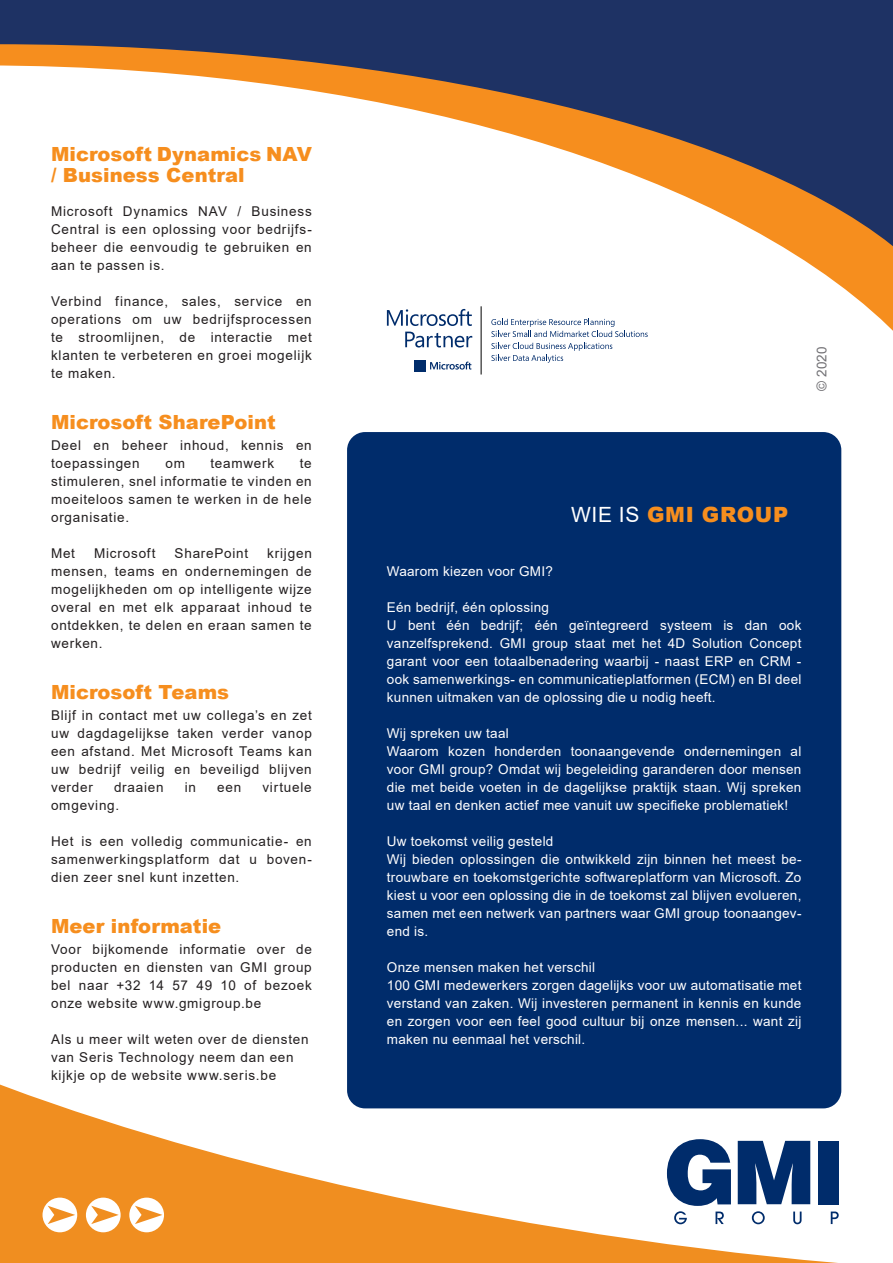
<style>
.page{position:relative;width:893px;height:1263px;background:#fff}
.page>*{position:absolute;margin:0;border:0;box-sizing:border-box;transform-origin:0 0}
.Oranje_Titel_in_Over{font:900 21px "Arial";letter-spacing:.035em;color:#f68e1e}
.Tussentitel{font:900 19.5px/21px "Arial";letter-spacing:.005em;color:#f68e1e}
.t1{font:13.5px/18px "Arial";letter-spacing:.02em;color:#fff;text-align:justify}
.Tussentitel-2{font:13.5px/18px "Arial";letter-spacing:.055em;color:#231f20;text-align:justify}
.Body_Tekst{font:13.5px/18px "Arial";letter-spacing:.055em;color:#231f20;text-align:justify}
.t2{font:13.5px "Arial";color:#717074}
.s1{font-weight:400;color:#fff}
</style>
<div class="page">
<div style="left:347px;top:432px;width:494px;height:676px;background:#002c6b;border-radius:18px"></div>
<svg style="left:0;top:942px;width:842px;height:321px"></svg>
<svg style="left:386px;top:257px;width:507px;height:101px"></svg>
<svg style="left:0;top:0;width:893px;height:257px"></svg>
<svg style="left:387px;top:309px;width:85px;height:17px"></svg>
<svg style="left:405px;top:332px;width:67px;height:15px"></svg>
<svg style="left:414px;top:360px;width:57px;height:12px"></svg>
<hr style="left:481px;top:306px;width:1px;height:68px;background:#000">
<svg style="left:491px;top:319px;width:157px;height:18px"></svg>
<svg style="left:491px;top:343px;width:121px;height:20px"></svg>
<svg style="left:43px;top:1197px;width:34px;height:35px"></svg>
<svg style="left:86px;top:1197px;width:35px;height:35px"></svg>
<svg style="left:129px;top:1197px;width:35px;height:35px"></svg>
<p class="Tussentitel" style="left:51px;top:143px;width:262px">Microsoft Dynamics NAV / Business Central</p>
<p class="Tussentitel-2" style="left:51px;top:202px;width:262px">Microsoft Dynamics NAV / Business Central is een oplossing voor bedrijfs&shy;beheer die eenvoudig te gebruiken en aan te passen is.</p>
<p class="Tussentitel-2" style="left:51px;top:292px;width:262px">Verbind finance, sales, service en operations om uw bedrijfsprocessen te stroomlijnen, de interactie met klanten te verbeteren en groei mogelijk te maken.</p>
<p class="Tussentitel" style="left:51px;top:411px;width:226px">Microsoft SharePoint</p>
<p class="Tussentitel-2" style="left:51px;top:436px;width:262px">Deel en beheer inhoud, kennis en toepassingen</p>
<p class="Tussentitel-2" style="left:165px;top:454px;width:21px">om</p>
<p class="Tussentitel-2" style="left:211px;top:454px;width:65px">teamwerk</p>
<p class="Tussentitel-2" style="left:51px;top:454px;width:262px;text-indent:249px">te stimuleren, snel informatie te vinden en moeiteloos samen te werken in de hele organisatie.</p>
<p class="Body_Tekst" style="left:51px;top:544px;width:26px">Met</p>
<p class="Body_Tekst" style="left:94px;top:544px;width:63px">Microsoft</p>
<p class="Body_Tekst" style="left:175px;top:544px;width:75px">SharePoint</p>
<p class="Body_Tekst" style="left:51px;top:544px;width:262px;text-indent:216px">krijgen mensen, teams en ondernemingen de mogelijkheden om op intelligente wijze overal en met elk apparaat inhoud te ontdekken, te delen en eraan samen te werken.</p>
<p class="Tussentitel" style="left:51px;top:681px;width:180px">Microsoft Teams</p>
<p class="Tussentitel-2" style="left:51px;top:706px;width:262px">Blijf in contact met uw collega’s en zet uw dagdagelijkse taken verder vanop een afstand. Met Microsoft Teams kan uw bedrijf veilig en beveiligd blijven verder</p>
<p class="Tussentitel-2" style="left:114px;top:778px;width:51px">draaien</p>
<p class="Tussentitel-2" style="left:185px;top:778px;width:13px">in</p>
<p class="Tussentitel-2" style="left:217px;top:778px;width:26px">een</p>
<p class="Tussentitel-2" style="left:262px;top:778px;width:51px">virtuele</p>
<p class="Tussentitel-2" style="left:51px;top:796px;width:70px">omgeving.</p>
<p class="Tussentitel-2" style="left:51px;top:832px;width:262px">Het is een volledig communicatie- en samenwerkingsplatform dat u boven&shy;dien zeer snel kunt inzetten.</p>
<p class="Tussentitel" style="left:51px;top:915px;width:172px">Meer informatie</p>
<p class="Body_Tekst" style="left:51px;top:940px;width:262px">Voor bijkomende informatie over de producten en diensten van GMI group bel naar +32 14 57 49 10 of bezoek onze website www.gmigroup.be</p>
<p class="Body_Tekst" style="left:51px;top:1030px;width:259px;text-align:left">Als u meer wilt weten over de diensten van Seris Technology neem dan een kijkje op de website www.seris.be</p>
<p class="t2" style="left:812px;top:391px;width:45px;rotate:-90deg">© 2020</p>
<p class="Oranje_Titel_in_Over" style="left:571px;top:499px;width:219px"><span class="s1">WIE IS</span> GMI GROUP</p>
<p class="t1" style="left:387px;top:562px;width:167px">Waarom kiezen voor GMI?</p>
<p class="t1" style="left:387px;top:598px;width:164px">Eén bedrijf, één oplossing</p>
<p class="t1" style="left:387px;top:616px;width:416px">U bent één bedrijf; één geïntegreerd systeem is dan ook vanzelfsprekend. GMI group staat met het 4D Solution Concept garant voor een totaalbenadering waarbij - naast ERP en CRM - ook samenwerkings- en communicatieplatformen (ECM) en BI deel kunnen uitmaken van de oplossing die u nodig heeft.</p>
<p class="t1" style="left:387px;top:724px;width:123px">Wij spreken uw taal</p>
<p class="t1" style="left:387px;top:742px;width:416px">Waarom kozen honderden toonaangevende ondernemingen al voor GMI group? Omdat wij begeleiding garanderen door mensen die met beide voeten in de dagelijkse praktijk staan. Wij spreken uw taal en denken actief mee vanuit uw specifieke problematiek!</p>
<p class="t1" style="left:387px;top:832px;width:168px">Uw toekomst veilig gesteld</p>
<p class="t1" style="left:387px;top:850px;width:416px">Wij bieden oplossingen die ontwikkeld zijn binnen het meest be&shy;trouwbare en toekomstgerichte softwareplatform van Microsoft. Zo kiest u voor een oplossing die in de toekomst zal blijven evolueren, samen met een netwerk van partners waar GMI group toonaangev&shy;end is.</p>
<p class="t1" style="left:387px;top:958px;width:210px">Onze mensen maken het verschil</p>
<p class="t1" style="left:387px;top:976px;width:416px">100 GMI medewerkers zorgen dagelijks voor uw automatisatie met verstand van zaken. Wij investeren permanent in kennis en kunde en zorgen voor een feel good cultuur bij onze mensen... want zij maken nu eenmaal het verschil.</p>
</div>
